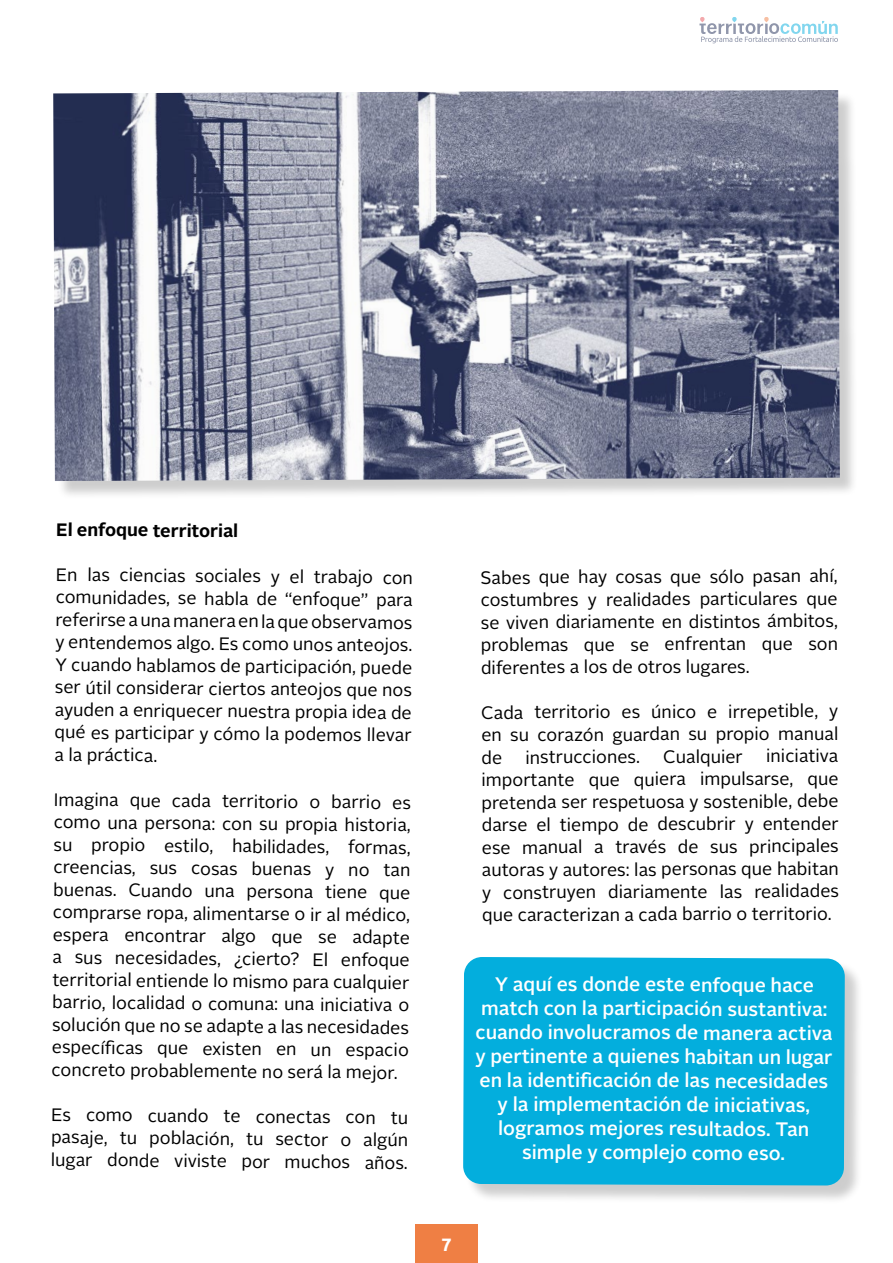
<style>
.page{position:relative;width:893px;height:1263px;background:#fff}
.page>*{position:absolute;margin:0;border:0;box-sizing:border-box;transform-origin:0 0}
.t1{font:500 19.5px/24px "Alright Sans";letter-spacing:-.005em;color:#fff;text-align:center}
.t2{font:18px/22.5px "Alright Sans";letter-spacing:-.005em;color:#000;text-align:justify}
.t3{font:700 18px "Alright Sans";color:#000}
.t4{font:700 18px "Ubuntu";color:#fff}
</style>
<div class="page">
<svg style="left:699px;top:17px;width:139px;height:26px"></svg>
<div style="left:465px;top:959px;width:399px;height:246px;background:#000;opacity:.2"></div>
<div style="left:463px;top:957px;width:382px;height:228px;background:#03aedd"></div>
<div style="left:56px;top:92px;width:802px;height:408px;background:#000;opacity:.2"></div>
<img style="left:53px;top:90px;width:787px;height:391px">
<div style="left:415px;top:1224px;width:63px;height:39px;background:#ef7f44"></div>
<p class="t3" style="left:56px;top:518px;width:184px">El enfoque territorial</p>
<p class="t2" style="left:54px;top:565px;width:360px">En las ciencias sociales y el trabajo con comunidades, se habla de “enfoque” para referirse a una manera en la que observamos y entendemos algo. Es como unos anteojos.<br>Y cuando hablamos de participación, puede ser útil considerar ciertos anteojos que nos ayuden a enriquecer nuestra propia idea de qué es participar y cómo la podemos llevar a la práctica.</p>
<p class="t2" style="left:52px;top:790px;width:361px;text-align:left">Imagina que cada territorio o barrio es como una persona: con su propia historia, su propio estilo, habilidades, formas, creencias, sus cosas buenas y no tan buenas. Cuando una persona tiene que comprarse ropa, alimentarse o ir al médico, espera encontrar algo que se adapte a sus necesidades, ¿cierto? El enfoque territorial entiende lo mismo para cualquier barrio, localidad o comuna: una iniciativa o solución que no se adapte a las necesidades específicas que existen en un espacio concreto probablemente no será la mejor.</p>
<p class="t2" style="left:51px;top:1105px;width:359px">Es como cuando te conectas con tu pasaje, tu población, tu sector o algún lugar donde viviste por muchos años.</p>
<p class="t2" style="left:481px;top:566px;width:359px">Sabes que hay cosas que sólo pasan ahí, costumbres y realidades particulares que se viven diariamente en distintos ámbitos, problemas que se enfrentan que son diferentes a los de otros lugares.</p>
<p class="t2" style="left:481px;top:700px;width:359px;line-height:23px">Cada territorio es único e irrepetible, y en su corazón guardan su propio manual de</p>
<p class="t2" style="left:482px;top:745px;width:359px;text-indent:285px">iniciativa importante que quiera impulsarse, que pretenda ser respetuosa y sostenible, debe darse el tiempo de descubrir y entender ese manual a través de sus principales autoras y autores: las personas que habitan y construyen diariamente las realidades que caracterizan a cada barrio o territorio.</p>
<p class="t2" style="left:525px;top:746px;width:116px">instrucciones.</p>
<p class="t2" style="left:663px;top:745px;width:81px">Cualquier</p>
<p class="t1" style="left:475px;top:973px;width:359px">Y aquí es donde este enfoque hace match con la participación sustantiva: cuando involucramos de manera activa y pertinente a quienes habitan un lugar en la identificación de las necesidades y la implementación de iniciativas, logramos mejores resultados. Tan simple y complejo como eso.</p>
<p class="t4" style="left:441px;top:1233px;width:12px">7</p>
</div>
